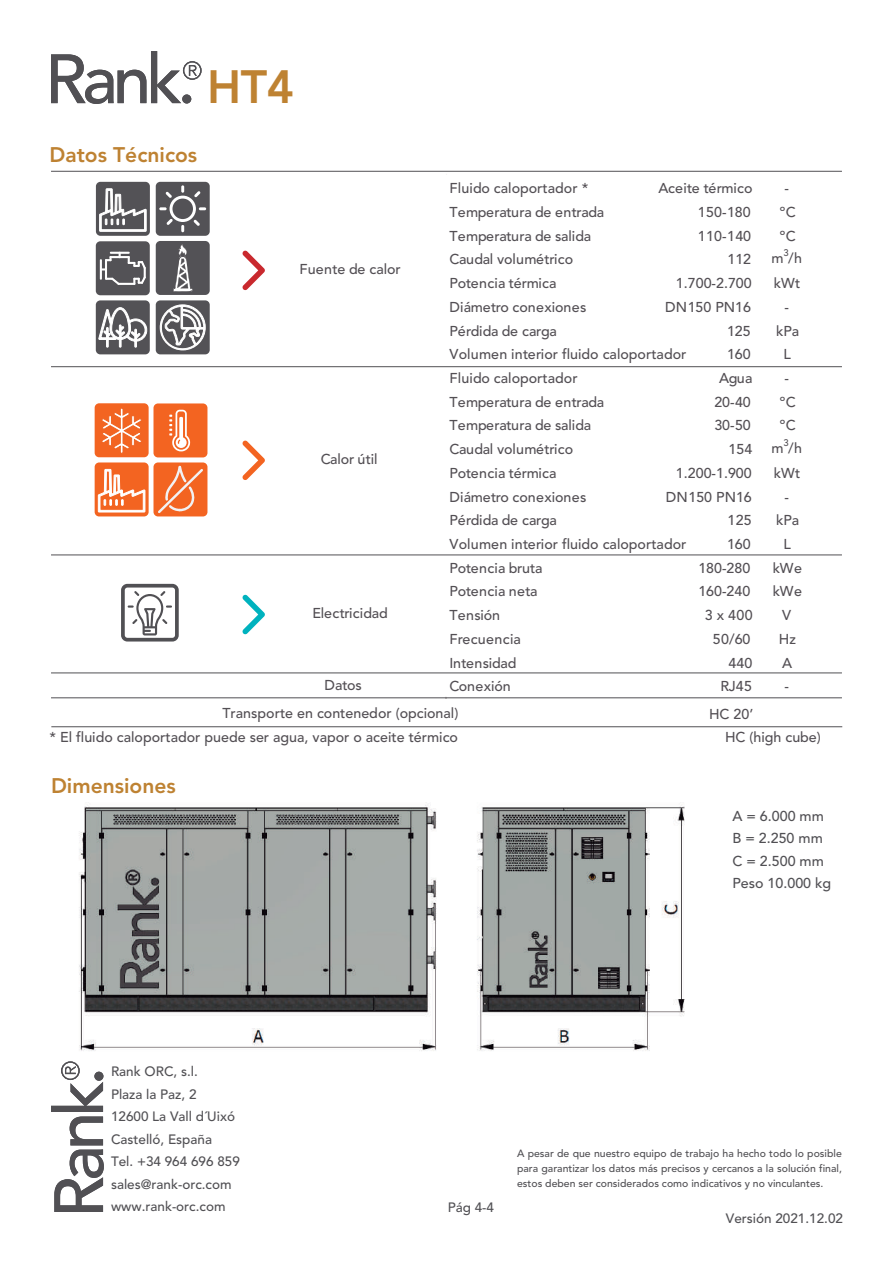
<style>
.page{position:relative;width:893px;height:1263px;background:#fff}
.page>*{position:absolute;margin:0;border:0;box-sizing:border-box;transform-origin:0 0}
.t1{font:800 46.35px "Avenir";color:#be8232}
.t2{font:800 21px "Avenir";color:#be8232}
.t3{font:500 14.25px/23.7px "Avenir";color:#534f54;text-align:right}
.t4{font:500 14.25px "Avenir";letter-spacing:-.02em;color:#534f54}
.t5{font:500 14.25px/22.5px "Avenir";color:#515054}
.t6{font:500 14.25px "Avenir";letter-spacing:-.025em;color:#534f54}
.t7{font:500 14.25px "Avenir";letter-spacing:.02em;color:#534f54}
.t8{font:500 13.5px/22.5px "Avenir";color:#515054}
.t9{font:500 10.5px/15px "Avenir";color:#515054;text-align:justify}
.t10{font:500 9.45px "Avenir";color:#534f54}
</style>
<div class="page">
<svg style="left:51px;top:51px;width:151px;height:53px"></svg>
<svg style="left:242px;top:250px;width:23px;height:40px"></svg>
<svg style="left:242px;top:440px;width:23px;height:40px"></svg>
<div style="left:96px;top:300px;width:54px;height:54px;background:#535256;border-radius:4px"></div>
<svg style="left:98px;top:307px;width:49px;height:41px"></svg>
<div style="left:156px;top:241px;width:54px;height:54px;background:#535256;border-radius:4px"></div>
<svg style="left:173px;top:244px;width:20px;height:48px"></svg>
<div style="left:96px;top:182px;width:54px;height:54px;background:#535256;border-radius:4px"></div>
<svg style="left:99px;top:170px;width:48px;height:62px"></svg>
<div style="left:96px;top:241px;width:54px;height:54px;background:#535256;border-radius:4px"></div>
<svg style="left:100px;top:251px;width:46px;height:34px"></svg>
<div style="left:156px;top:300px;width:54px;height:54px;background:#535256;border-radius:4px"></div>
<svg style="left:160px;top:304px;width:46px;height:46px"></svg>
<div style="left:156px;top:182px;width:54px;height:54px;background:#535256;border-radius:4px"></div>
<svg style="left:159px;top:185px;width:47px;height:47px"></svg>
<div style="left:95px;top:403px;width:54px;height:54px;background:#f36421;border-radius:4px"></div>
<div style="left:153px;top:403px;width:54px;height:54px;background:#f36421;border-radius:4px"></div>
<svg style="left:169px;top:410px;width:21px;height:41px"></svg>
<div style="left:153px;top:462px;width:54px;height:54px;background:#f36421;border-radius:4px"></div>
<svg style="left:95px;top:462px;width:54px;height:54px"></svg>
<svg style="left:98px;top:408px;width:47px;height:104px"></svg>
<svg style="left:158px;top:465px;width:45px;height:49px"></svg>
<div style="left:121px;top:584px;width:58px;height:57px;border:4px solid #515054;border-radius:4px"></div>
<svg style="left:128px;top:591px;width:44px;height:44px"></svg>
<svg style="left:242px;top:594px;width:23px;height:40px"></svg>
<hr style="left:51px;top:366px;width:791px;height:1px;background:#515054">
<hr style="left:51px;top:554px;width:791px;height:1px;background:#515054">
<hr style="left:51px;top:672px;width:791px;height:1px;background:#515054">
<hr style="left:51px;top:171px;width:791px;height:1px;background:#515054">
<hr style="left:51px;top:697px;width:791px;height:1px;background:#515054">
<img style="left:79px;top:802px;width:606px;height:249px">
<svg style="left:51px;top:1061px;width:53px;height:151px"></svg>
<hr style="left:51px;top:726px;width:791px;height:1px;background:#515054">
<h1 class="t1" style="left:207px;top:60px;width:88px">HT4</h1>
<h2 class="t2" style="left:50px;top:142px;width:149px">Datos Técnicos</h2>
<p class="t3" style="left:449px;top:177px;width:140px">Fluido caloportador *</p>
<p class="t3" style="left:785px;top:177px;width:6px">-</p>
<p class="t4" style="left:449px;top:204px;width:156px">Temperatura de entrada</p>
<p class="t3" style="left:780px;top:201px;width:17px">ºC</p>
<p class="t4" style="left:449px;top:227px;width:143px">Temperatura de salida</p>
<p class="t3" style="left:780px;top:224px;width:17px">ºC</p>
<p class="t3" style="left:449px;top:248px;width:125px">Caudal volumétrico</p>
<p class="t3" style="left:772px;top:247px;width:32px">m/h</p>
<p class="t3" style="left:659px;top:177px;width:96px">Aceite térmico</p>
<p class="t3" style="left:665px;top:201px;width:89px">150-180<br>110-140<br>112<br>1.700-2.700<br>DN150 PN16<br>125<br>160<br>Agua<br>20-40<br>30-50<br>154<br>1.200-1.900<br>DN150 PN16<br>125<br>160<br>180-280<br>160-240<br>3 x 400<br>50/60<br>440<br>RJ45</p>
<p class="t10" style="left:783px;top:247px;width:7px">3</p>
<p class="t3" style="left:299px;top:257px;width:103px">Fuente de calor</p>
<p class="t3" style="left:449px;top:272px;width:109px">Potencia térmica</p>
<p class="t3" style="left:774px;top:272px;width:28px">kWt</p>
<p class="t3" style="left:449px;top:295px;width:139px">Diámetro conexiones</p>
<p class="t3" style="left:785px;top:295px;width:6px">-</p>
<p class="t6" style="left:449px;top:322px;width:109px">Pérdida de carga</p>
<p class="t3" style="left:776px;top:319px;width:24px">kPa</p>
<p class="t3" style="left:449px;top:343px;width:238px">Volumen interior fluido caloportador</p>
<p class="t3" style="left:783px;top:343px;width:9px">L</p>
<p class="t3" style="left:449px;top:367px;width:130px">Fluido caloportador</p>
<p class="t3" style="left:785px;top:367px;width:6px">-</p>
<p class="t4" style="left:449px;top:393px;width:156px">Temperatura de entrada</p>
<p class="t3" style="left:780px;top:390px;width:17px">ºC</p>
<p class="t4" style="left:449px;top:417px;width:143px">Temperatura de salida</p>
<p class="t3" style="left:780px;top:414px;width:17px">ºC</p>
<p class="t3" style="left:449px;top:438px;width:125px">Caudal volumétrico</p>
<p class="t3" style="left:772px;top:436px;width:32px">m/h</p>
<p class="t10" style="left:783px;top:437px;width:7px">3</p>
<p class="t3" style="left:321px;top:447px;width:58px">Calor útil</p>
<p class="t3" style="left:449px;top:461px;width:109px">Potencia térmica</p>
<p class="t3" style="left:774px;top:461px;width:28px">kWt</p>
<p class="t3" style="left:449px;top:485px;width:139px">Diámetro conexiones</p>
<p class="t3" style="left:785px;top:485px;width:6px">-</p>
<p class="t6" style="left:449px;top:512px;width:109px">Pérdida de carga</p>
<p class="t3" style="left:776px;top:509px;width:24px">kPa</p>
<p class="t3" style="left:449px;top:533px;width:238px">Volumen interior fluido caloportador</p>
<p class="t3" style="left:783px;top:533px;width:9px">L</p>
<p class="t3" style="left:449px;top:556px;width:94px">Potencia bruta</p>
<p class="t3" style="left:773px;top:556px;width:31px">kWe</p>
<p class="t3" style="left:449px;top:580px;width:90px">Potencia neta</p>
<p class="t3" style="left:773px;top:580px;width:31px">kWe</p>
<p class="t3" style="left:449px;top:604px;width:52px">Tensión</p>
<p class="t3" style="left:782px;top:604px;width:10px">V</p>
<p class="t7" style="left:449px;top:631px;width:73px">Frecuencia</p>
<p class="t3" style="left:779px;top:627px;width:19px">Hz</p>
<p class="t4" style="left:449px;top:654px;width:68px">Intensidad</p>
<p class="t3" style="left:782px;top:651px;width:12px">A</p>
<p class="t3" style="left:312px;top:601px;width:77px">Electricidad</p>
<p class="t3" style="left:324px;top:674px;width:39px">Datos</p>
<p class="t3" style="left:449px;top:675px;width:63px">Conexión</p>
<p class="t3" style="left:785px;top:675px;width:6px">-</p>
<p class="t3" style="left:222px;top:701px;width:237px">Transporte en contenedor (opcional)</p>
<p class="t3" style="left:709px;top:702px;width:46px">HC 20’</p>
<p class="t3" style="left:50px;top:725px;width:410px">* El fluido caloportador puede ser agua, vapor o aceite térmico</p>
<h2 class="t2" style="left:51px;top:773px;width:126px">Dimensiones</h2>
<p class="t3" style="left:725px;top:725px;width:97px">HC (high cube)</p>
<p class="t5" style="left:732px;top:805px;width:100px">A = 6.000 mm<br>B = 2.250 mm<br>C = 2.500 mm<br>Peso 10.000 kg</p>
<p class="t8" style="left:111px;top:1060px;width:130px">Rank ORC, s.l.<br>Plaza la Paz, 2<br>12600 La Vall d´Uixó<br>Castelló, España<br>Tel. +34 964 696 859 sales@rank-orc.com www.rank-orc.com</p>
<p class="t8" style="left:448px;top:1196px;width:48px">Pág 4-4</p>
<p class="t9" style="left:517px;top:1146px;width:326px">A pesar de que nuestro equipo de trabajo ha hecho todo lo posible para garantizar los datos más precisos y cercanos a la solución final, estos deben ser considerados como indicativos y no vinculantes.</p>
<p class="t8" style="left:726px;top:1207px;width:119px">Versión 2021.12.02</p>
</div>
